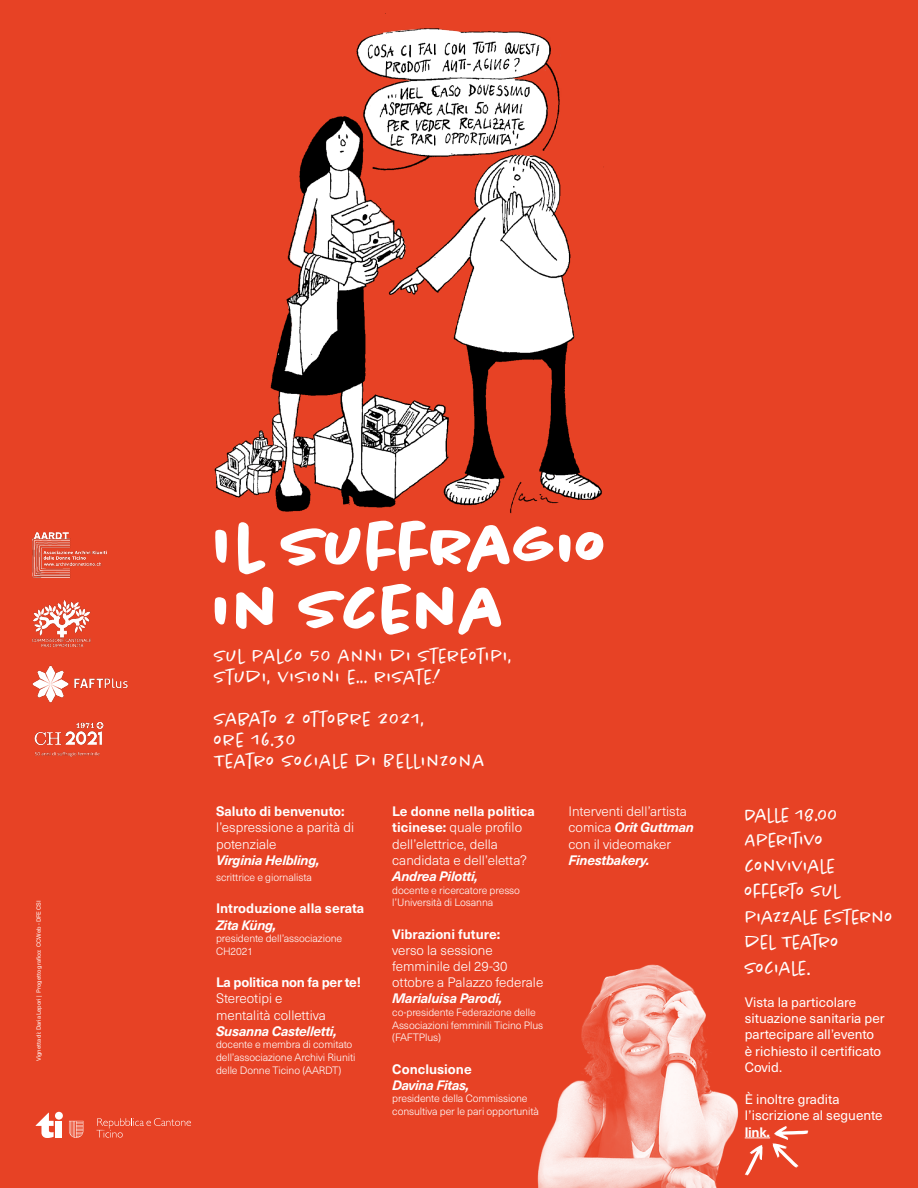
<style>
.page{position:relative;width:918px;height:1188px;background:#e74225}
.page>*{position:absolute;margin:0;border:0;box-sizing:border-box;transform-origin:0 0}
.t1{font:700 66.15px "Chantal";letter-spacing:-.01em;color:#fff}
.t2{font:300 19.65px/21px "Chantal";letter-spacing:.03em;color:#fff}
.t3{font:300 19.5px/25.5px "Chantal";color:#fff}
.t4{font:300 13.5px/16.2px "Neue Haas Unica W1 G";color:#fff}
.t5{font:13.5px/16.2px "Neue Haas Unica W1 G";color:#fff}
.t6{font:italic 700 13.5px "Neue Haas Unica W1 G";letter-spacing:-.02em;color:#fff}
.t7{font:700 13.5px "Neue Haas Unica W1 G";color:#fff}
.t8{font:300 10.5px/12.6px "Neue Haas Unica W1 G";letter-spacing:-.01em;color:#fff}
.t9{font:6px "Neue Haas Unica W1 G";letter-spacing:-.01em;color:#fff}
.s1{font-weight:700}
.s2{font-weight:700;font-style:italic}
.s3{font-family:"Neue Haas Unica W1 G";font-weight:400}
</style>
<div class="page">
<img style="left:537px;top:964px;width:208px;height:224px">
<img style="left:34px;top:721px;width:70px;height:36px">
<img style="left:32px;top:601px;width:58px;height:45px">
<img style="left:32px;top:532px;width:75px;height:46px">
<img style="left:32px;top:665px;width:96px;height:37px">
<svg style="left:745px;top:1126px;width:63px;height:49px"></svg>
<img style="left:214px;top:13px;width:390px;height:501px">
<div style="left:55px;top:1121px;width:7px;height:17px;background:#fff"></div>
<div style="left:55px;top:1112px;width:8px;height:8px;background:#fff;border-radius:50%"></div>
<svg style="left:36px;top:1113px;width:24px;height:25px"></svg>
<svg style="left:97px;top:1118px;width:94px;height:20px"></svg>
<svg style="left:69px;top:1121px;width:14px;height:17px"></svg>
<p class="t9" style="left:34px;top:1061px;width:162px;rotate:-90deg">Vignetta di: Daria Lepori | Progetto grafico: CCWeb - DFE CSI</p>
<p class="t1" style="left:214px;top:506px;width:399px">IL SUFFRAGIO</p>
<p class="t1" style="left:214px;top:569px;width:295px">IN SCENA</p>
<p class="t2" style="left:214px;top:646px;width:299px">SUL PALCO 50 ANNI DI STEREOTIPI,<br>STUDI, VISIONI E... RISATE!</p>
<p class="t2" style="left:214px;top:709px;width:212px">SABATO 2 OTTOBRE 2021,</p>
<p class="t2" style="left:214px;top:730px;width:84px">ORE 16.30</p>
<p class="t2" style="left:214px;top:751px;width:272px">TEATRO SOCIALE DI BELLINZONA</p>
<p class="t4" style="left:216px;top:803px;width:140px"><span class="s1">Saluto di benvenuto: </span>l’espressione a parità di potenziale</p>
<p class="t6" style="left:216px;top:850px;width:105px">Virginia Helbling,</p>
<p class="t8" style="left:216px;top:871px;width:97px">scrittrice e giornalista</p>
<p class="t7" style="left:216px;top:898px;width:150px">Introduzione alla serata</p>
<p class="t6" style="left:216px;top:915px;width:62px">Zita Küng,</p>
<p class="t8" style="left:216px;top:932px;width:128px">presidente dell’associazione</p>
<p class="t8" style="left:216px;top:944px;width:39px">CH2021</p>
<p class="t4" style="left:216px;top:974px;width:147px"><span class="s1">La politica non fa per te!<br></span>Stereotipi e<br>mentalità collettiva</p>
<p class="t6" style="left:216px;top:1021px;width:122px">Susanna Castelletti,</p>
<p class="t8" style="left:216px;top:1038px;width:141px">docente e membra di comitato dell’associazione Archivi Riuniti delle Donne Ticino (AARDT)</p>
<p class="t4" style="left:392px;top:803px;width:144px"><span class="s1">Le donne nella politica ticinese:</span> quale profilo dell’elettrice, della candidata e dell’eletta?</p>
<p class="t6" style="left:392px;top:866px;width:87px">Andrea Pilotti,</p>
<p class="t8" style="left:392px;top:883px;width:129px">docente e ricercatore presso l’Università di Losanna</p>
<p class="t4" style="left:392px;top:925px;width:153px"><span class="s1">Vibrazioni future:<br></span>verso la sessione femminile del 29-30 ottobre a Palazzo federale</p>
<p class="t6" style="left:392px;top:988px;width:112px">Marialuisa Parodi,</p>
<p class="t8" style="left:392px;top:1006px;width:153px">co-presidente Federazione delle<br>Associazioni femminili Ticino Plus (FAFTPlus)</p>
<p class="t7" style="left:392px;top:1059px;width:81px">Conclusione</p>
<p class="t6" style="left:392px;top:1075px;width:79px">Davina Fitas,</p>
<p class="t8" style="left:392px;top:1092px;width:148px">presidente della Commissione consultiva per le pari opportunità</p>
<p class="t4" style="left:568px;top:803px;width:127px">Interventi dell’artista comica <span class="s2">Orit Guttman </span>con il videomaker<br><span class="s2">Finestbakery.</span></p>
<p class="t3" style="left:745px;top:802px;width:150px">DALLE 18.00<br>APERITIVO<br>CONVIVIALE<br>OFFERTO SUL<br>PIAZZALE ESTERNO<br>DEL TEATRO<br>SOCIALE<span class="s3">.</span></p>
<p class="t5" style="left:745px;top:993px;width:142px">Vista la particolare situazione sanitaria per partecipare all’evento è richiesto il certificato<br>Covid.</p>
<p class="t5" style="left:745px;top:1091px;width:139px">È inoltre gradita l’iscrizione al seguente <span class="s1">link.</span></p>
</div>
